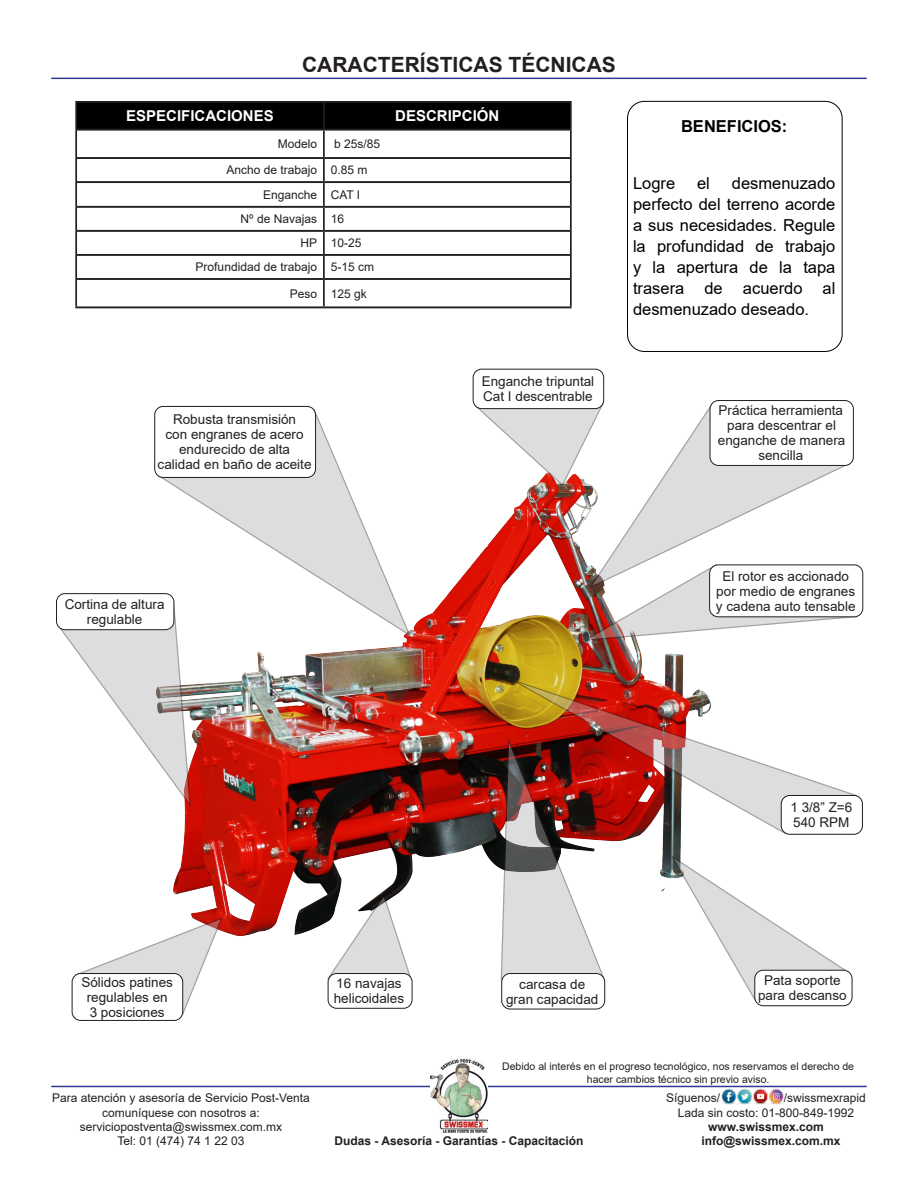
<style>
.page{position:relative;width:918px;height:1188px;background:#fff}
.page>*{position:absolute;margin:0;border:0;box-sizing:border-box;transform-origin:0 0}
.t1{font:700 21px "Arial";color:#231f20}
.t2{font:16.5px/21px "Arial";color:#000;text-align:justify}
.t3{font:700 16.5px "Arial";color:#000}
.t4{font:700 15px "Arial";color:#fff}
.t5{font:13.5px/15px "Arial";color:#231f20;text-align:center}
.t6{font:12px/14.4px "Arial";color:#231f20;text-align:center}
.t7{font:700 12px/14.4px "Arial";color:#231f20}
.t8{font:10.5px/12.6px "Arial";color:#231f20;text-align:center}
</style>
<div class="page">
<hr style="left:52px;top:78px;width:814px;height:1px;background:#2f3896">
<hr style="left:52px;top:1086px;width:814px;height:1px;background:#2f3896">
<img style="left:430px;top:1059px;width:58px;height:74px">
<img style="left:721px;top:1088px;width:63px;height:16px">
<img style="left:155px;top:474px;width:529px;height:463px">
<div style="left:77px;top:103px;width:493px;height:26px;background:#000"></div>
<hr style="left:75px;top:101px;width:249px;height:2px;background:#231f20">
<hr style="left:324px;top:101px;width:248px;height:2px;background:#231f20">
<hr style="left:77px;top:129px;width:247px;height:2px;background:#231f20">
<hr style="left:324px;top:129px;width:246px;height:2px;background:#231f20">
<hr style="left:77px;top:157px;width:247px;height:2px;background:#231f20">
<hr style="left:324px;top:157px;width:246px;height:2px;background:#231f20">
<hr style="left:77px;top:181px;width:247px;height:2px;background:#231f20">
<hr style="left:324px;top:181px;width:246px;height:2px;background:#231f20">
<hr style="left:77px;top:206px;width:247px;height:2px;background:#231f20">
<hr style="left:324px;top:206px;width:246px;height:2px;background:#231f20">
<hr style="left:77px;top:230px;width:247px;height:2px;background:#231f20">
<hr style="left:324px;top:230px;width:246px;height:2px;background:#231f20">
<hr style="left:77px;top:254px;width:247px;height:2px;background:#231f20">
<hr style="left:324px;top:254px;width:246px;height:2px;background:#231f20">
<hr style="left:77px;top:278px;width:247px;height:2px;background:#231f20">
<hr style="left:324px;top:278px;width:246px;height:2px;background:#231f20">
<hr style="left:75px;top:306px;width:249px;height:2px;background:#231f20">
<hr style="left:324px;top:306px;width:248px;height:2px;background:#231f20">
<hr style="left:75px;top:103px;width:2px;height:27px;background:#231f20">
<hr style="left:323px;top:103px;width:2px;height:26px;background:#231f20">
<hr style="left:570px;top:103px;width:2px;height:27px;background:#231f20">
<hr style="left:75px;top:130px;width:2px;height:28px;background:#231f20">
<hr style="left:323px;top:131px;width:2px;height:26px;background:#231f20">
<hr style="left:570px;top:130px;width:2px;height:28px;background:#231f20">
<hr style="left:75px;top:158px;width:2px;height:24px;background:#231f20">
<hr style="left:323px;top:159px;width:2px;height:22px;background:#231f20">
<hr style="left:570px;top:158px;width:2px;height:24px;background:#231f20">
<hr style="left:75px;top:182px;width:2px;height:25px;background:#231f20">
<hr style="left:323px;top:183px;width:2px;height:23px;background:#231f20">
<hr style="left:570px;top:182px;width:2px;height:25px;background:#231f20">
<hr style="left:75px;top:207px;width:2px;height:24px;background:#231f20">
<hr style="left:323px;top:208px;width:2px;height:22px;background:#231f20">
<hr style="left:570px;top:207px;width:2px;height:24px;background:#231f20">
<hr style="left:75px;top:231px;width:2px;height:24px;background:#231f20">
<hr style="left:323px;top:232px;width:2px;height:22px;background:#231f20">
<hr style="left:570px;top:231px;width:2px;height:24px;background:#231f20">
<hr style="left:75px;top:255px;width:2px;height:24px;background:#231f20">
<hr style="left:323px;top:256px;width:2px;height:22px;background:#231f20">
<hr style="left:570px;top:255px;width:2px;height:24px;background:#231f20">
<hr style="left:75px;top:279px;width:2px;height:27px;background:#231f20">
<hr style="left:323px;top:280px;width:2px;height:26px;background:#231f20">
<hr style="left:570px;top:279px;width:2px;height:27px;background:#231f20">
<div style="left:627px;top:101px;width:216px;height:251px;border:1px solid #000;border-radius:17px"></div>
<svg style="left:670px;top:855px;width:177px;height:148px"></svg>
<img style="left:511px;top:678px;width:348px;height:158px">
<img style="left:583px;top:563px;width:276px;height:79px">
<svg style="left:587px;top:402px;width:261px;height:188px"></svg>
<svg style="left:473px;top:401px;width:132px;height:86px"></svg>
<svg style="left:156px;top:407px;width:256px;height:231px"></svg>
<svg style="left:57px;top:600px;width:135px;height:208px"></svg>
<svg style="left:74px;top:916px;width:150px;height:100px"></svg>
<svg style="left:326px;top:893px;width:87px;height:88px"></svg>
<svg style="left:500px;top:738px;width:106px;height:243px"></svg>
<div style="left:473px;top:369px;width:131px;height:40px;background:#fff;border-radius:9px"></div>
<div style="left:473px;top:369px;width:131px;height:40px;border:1px solid #231f20;border-radius:9px"></div>
<div style="left:57px;top:594px;width:117px;height:36px;background:#fff;border-radius:9px"></div>
<div style="left:56px;top:593px;width:118px;height:37px;border:1px solid #231f20;border-radius:9px"></div>
<div style="left:155px;top:406px;width:161px;height:71px;background:#fff;border-radius:9px"></div>
<div style="left:154px;top:406px;width:162px;height:72px;border:1px solid #231f20;border-radius:9px"></div>
<div style="left:755px;top:970px;width:97px;height:36px;background:#fff;border-radius:9px"></div>
<div style="left:754px;top:970px;width:98px;height:36px;border:1px solid #231f20;border-radius:9px"></div>
<div style="left:781px;top:795px;width:81px;height:39px;background:#fff;border-radius:9px"></div>
<div style="left:781px;top:795px;width:82px;height:40px;border:1px solid #231f20;border-radius:9px"></div>
<div style="left:502px;top:974px;width:103px;height:35px;background:#fff;border-radius:9px"></div>
<div style="left:501px;top:973px;width:104px;height:36px;border:1px solid #231f20;border-radius:9px"></div>
<div style="left:328px;top:974px;width:84px;height:34px;background:#fff;border-radius:9px"></div>
<div style="left:328px;top:973px;width:84px;height:36px;border:1px solid #231f20;border-radius:9px"></div>
<div style="left:72px;top:974px;width:111px;height:46px;background:#fff;border-radius:9px"></div>
<div style="left:72px;top:973px;width:111px;height:48px;border:1px solid #231f20;border-radius:9px"></div>
<div style="left:710px;top:401px;width:143px;height:64px;background:#fff;border-radius:9px"></div>
<div style="left:710px;top:400px;width:144px;height:66px;border:1px solid #231f20;border-radius:9px"></div>
<div style="left:710px;top:565px;width:153px;height:52px;background:#fff;border-radius:9px"></div>
<div style="left:709px;top:565px;width:154px;height:52px;border:1px solid #231f20;border-radius:9px"></div>
<p class="t1" style="left:302px;top:50px;width:315px">CARACTERÍSTICAS TÉCNICAS</p>
<p class="t4" style="left:126px;top:105px;width:149px">ESPECIFICACIONES</p>
<p class="t4" style="left:395px;top:105px;width:106px">DESCRIPCIÓN</p>
<p class="t6" style="left:278px;top:137px;width:41px">Modelo</p>
<p class="t6" style="left:334px;top:137px;width:48px">b 25s/85</p>
<p class="t6" style="left:226px;top:163px;width:92px">Ancho de trabajo</p>
<p class="t6" style="left:331px;top:163px;width:38px">0.85 m</p>
<p class="t6" style="left:263px;top:187px;width:56px">Enganche</p>
<p class="t6" style="left:331px;top:187px;width:31px">CAT I</p>
<p class="t6" style="left:241px;top:212px;width:78px">Nº de Navajas</p>
<p class="t6" style="left:331px;top:212px;width:15px">16</p>
<p class="t6" style="left:301px;top:236px;width:18px">HP</p>
<p class="t6" style="left:331px;top:236px;width:32px">10-25</p>
<p class="t6" style="left:196px;top:260px;width:123px">Profundidad de trabajo</p>
<p class="t6" style="left:331px;top:260px;width:45px">5-15 cm</p>
<p class="t6" style="left:290px;top:286px;width:29px">Peso</p>
<p class="t6" style="left:331px;top:286px;width:38px">125 gk</p>
<p class="t3" style="left:681px;top:115px;width:108px">BENEFICIOS:</p>
<p class="t2" style="left:633px;top:173px;width:204px;text-indent:99px">desmenuzado perfecto del terreno acorde a sus necesidades. Regule la profundidad de trabajo y la apertura de la tapa trasera de acuerdo al desmenuzado deseado.</p>
<p class="t2" style="left:633px;top:173px;width:44px">Logre</p>
<p class="t2" style="left:697px;top:173px;width:14px">el</p>
<p class="t5" style="left:166px;top:412px;width:140px">Robusta transmisión con engranes de acero endurecido de alta</p>
<p class="t5" style="left:158px;top:457px;width:155px">calidad en baño de aceite</p>
<p class="t5" style="left:482px;top:374px;width:114px">Enganche tripuntal</p>
<p class="t5" style="left:483px;top:389px;width:111px">Cat I descentrable</p>
<p class="t5" style="left:719px;top:403px;width:126px">Práctica herramienta</p>
<p class="t5" style="left:718px;top:418px;width:129px">para descentrar el enganche de manera sencilla</p>
<p class="t5" style="left:65px;top:597px;width:101px">Cortina de altura</p>
<p class="t5" style="left:87px;top:612px;width:57px">regulable</p>
<p class="t5" style="left:722px;top:568px;width:128px">El rotor es accionado</p>
<p class="t5" style="left:716px;top:583px;width:140px">por medio de engranes</p>
<p class="t5" style="left:716px;top:598px;width:141px">y cadena auto tensable</p>
<p class="t5" style="left:81px;top:975px;width:93px">Sólidos patines</p>
<p class="t5" style="left:87px;top:990px;width:83px">regulables en</p>
<p class="t5" style="left:90px;top:1005px;width:77px">3 posiciones</p>
<p class="t5" style="left:336px;top:976px;width:67px">16 navajas</p>
<p class="t5" style="left:334px;top:991px;width:72px">helicoidales</p>
<p class="t5" style="left:519px;top:976px;width:68px">carcasa de</p>
<p class="t5" style="left:506px;top:991px;width:94px">gran capacidad</p>
<p class="t5" style="left:790px;top:800px;width:63px">1 3/8” Z=6</p>
<p class="t5" style="left:793px;top:815px;width:58px">540 RPM</p>
<p class="t5" style="left:764px;top:973px;width:78px">Pata soporte</p>
<p class="t5" style="left:758px;top:988px;width:90px">para descanso</p>
<p class="t6" style="left:52px;top:1091px;width:259px">Para atención y asesoría de Servicio Post-Venta comuníquese con nosotros a: serviciopostventa@swissmex.com.mx<br>Tel: 01 (474) 74 1 22 03</p>
<p class="t8" style="left:502px;top:1060px;width:353px">Debido al interés en el progreso tecnológico, nos reservamos el derecho de hacer cambios técnico sin previo aviso.</p>
<p class="t7" style="left:335px;top:1134px;width:250px">Dudas - Asesoría - Garantías - Capacitación</p>
<p class="t6" style="left:666px;top:1091px;width:56px">Síguenos/</p>
<p class="t6" style="left:678px;top:1091px;width:189px;text-align:left;text-indent:106px">/swissmexrapid<br>Lada sin costo: 01-800-849-1992</p>
<p class="t7" style="left:701px;top:1120px;width:141px;text-indent:7px">www.swissmex.com info@swissmex.com.mx</p>
</div>
